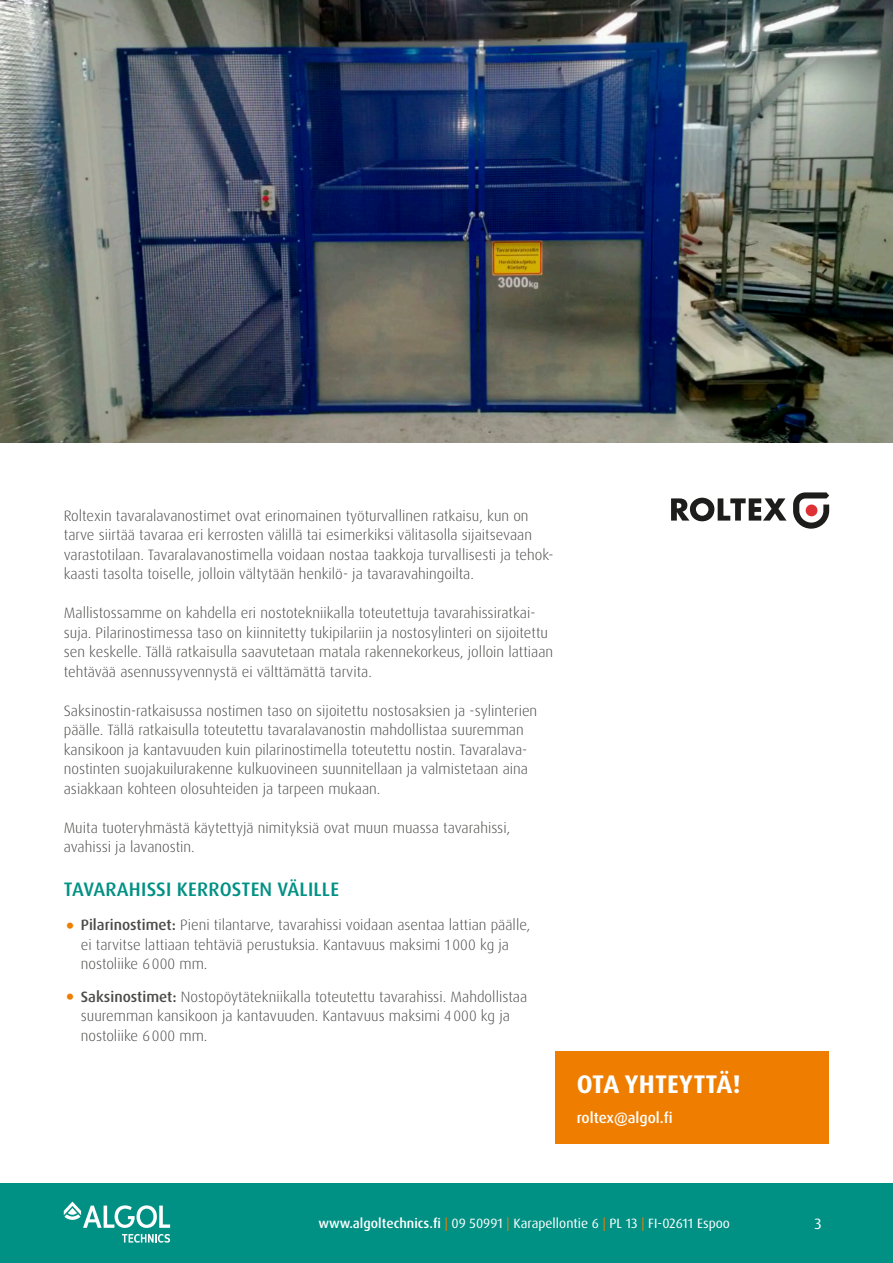
<style>
.page{position:relative;width:893px;height:1263px;background:#fff}
.page>*{position:absolute;margin:0;border:0;box-sizing:border-box;transform-origin:0 0}
.t1{font:700 25.5px "Dax Pro";letter-spacing:.01em;color:#fff}
.t2{font:500 19.5px "Dax Pro";letter-spacing:.01em;color:#009184}
.t3{font:300 15px/19.5px "Dax Pro";color:#4b4b4a}
.t4{font:500 15px "Dax Pro";color:#fff}
.t5{font:15px "Dax Pro";color:#fff}
.t6{font:13.5px "Dax Pro";color:#fff}
.s1{font-size:43.5px;color:#ef7d00}
.s2{font-weight:500}
.s3{color:#ef7d00}
</style>
<div class="page">
<div style="left:0;top:1183px;width:893px;height:80px;background:#009184"></div>
<svg style="left:122px;top:1234px;width:48px;height:8px"></svg>
<svg style="left:64px;top:1201px;width:106px;height:27px"></svg>
<img style="left:0;top:0;width:893px;height:443px">
<div style="left:555px;top:1052px;width:274px;height:92px;background:#ef7d00"></div>
<svg style="left:793px;top:492px;width:36px;height:37px"></svg>
<div style="left:806px;top:504px;width:11px;height:12px;background:#dd3135;border-radius:50%"></div>
<svg style="left:671px;top:498px;width:116px;height:23px"></svg>
<p class="t3" style="left:64px;top:506px;width:491px">Roltexin tavaralavanostimet ovat erinomainen työturvallinen ratkaisu, kun on tarve siirtää tavaraa eri kerrosten välillä tai esimerkiksi välitasolla sijaitsevaan varastotilaan. Tavaralavanostimella voidaan nostaa taakkoja turvallisesti ja tehok&shy;kaasti tasolta toiselle, jolloin vältytään henkilö- ja tavaravahingoilta.</p>
<p class="t3" style="left:64px;top:603px;width:491px">Mallistossamme on kahdella eri nostotekniikalla toteutettuja tavarahissiratkai&shy;suja. Pilarinostimessa taso on kiinnitetty tukipilariin ja nostosylinteri on sijoitettu sen keskelle. Tällä ratkaisulla saavutetaan matala rakennekorkeus, jolloin lattiaan tehtävää asennussyvennystä ei välttämättä tarvita.</p>
<p class="t3" style="left:64px;top:701px;width:475px">Saksinostin-ratkaisussa nostimen taso on sijoitettu nostosaksien ja -sylinterien päälle. Tällä ratkaisulla toteutettu tavaralavanostin mahdollistaa suuremman kansikoon ja kantavuuden kuin pilarinostimella toteutettu nostin. Tavaralava&shy;nostinten suojakuilurakenne kulkuovineen suunnitellaan ja valmistetaan aina asiakkaan kohteen olosuhteiden ja tarpeen mukaan.</p>
<p class="t3" style="left:64px;top:818px;width:448px">Muita tuoteryhmästä käytettyjä nimityksiä ovat muun muassa tavarahissi, avahissi ja lavanostin.</p>
<h2 class="t2" style="left:64px;top:876px;width:277px">TAVARAHISSI KERROSTEN VÄLILLE</h2>
<p class="t3" style="left:81px;top:915px;width:451px;text-indent:-17px"><span class="s1">•</span> <span class="s2">Pilarinostimet:</span> Pieni tilantarve, tavarahissi voidaan asentaa lattian päälle, ei tarvitse lattiaan tehtäviä perustuksia. Kantavuus maksimi 1000 kg ja nostoliike 6000 mm.</p>
<p class="t3" style="left:81px;top:987px;width:448px;text-indent:-17px"><span class="s1">•</span> <span class="s2">Saksinostimet:</span> Nostopöytätekniikalla toteutettu tavarahissi. Mahdollistaa suuremman kansikoon ja kantavuuden. Kantavuus maksimi 4000 kg ja nostoliike 6000 mm.</p>
<h1 class="t1" style="left:577px;top:1068px;width:165px">OTA YHTEYTTÄ!</h1>
<p class="t4" style="left:577px;top:1108px;width:98px">roltex@algol.fi</p>
<p class="t6" style="left:318px;top:1215px;width:413px"><span class="s2">www.algoltechnics.fi</span> <span class="s3">|</span> 09 50991 <span class="s3">|</span> Karapellontie 6 <span class="s3">|</span> PL 13 <span class="s3">|</span> FI-02611 Espoo</p>
<p class="t5" style="left:815px;top:1214px;width:9px">3</p>
</div>
